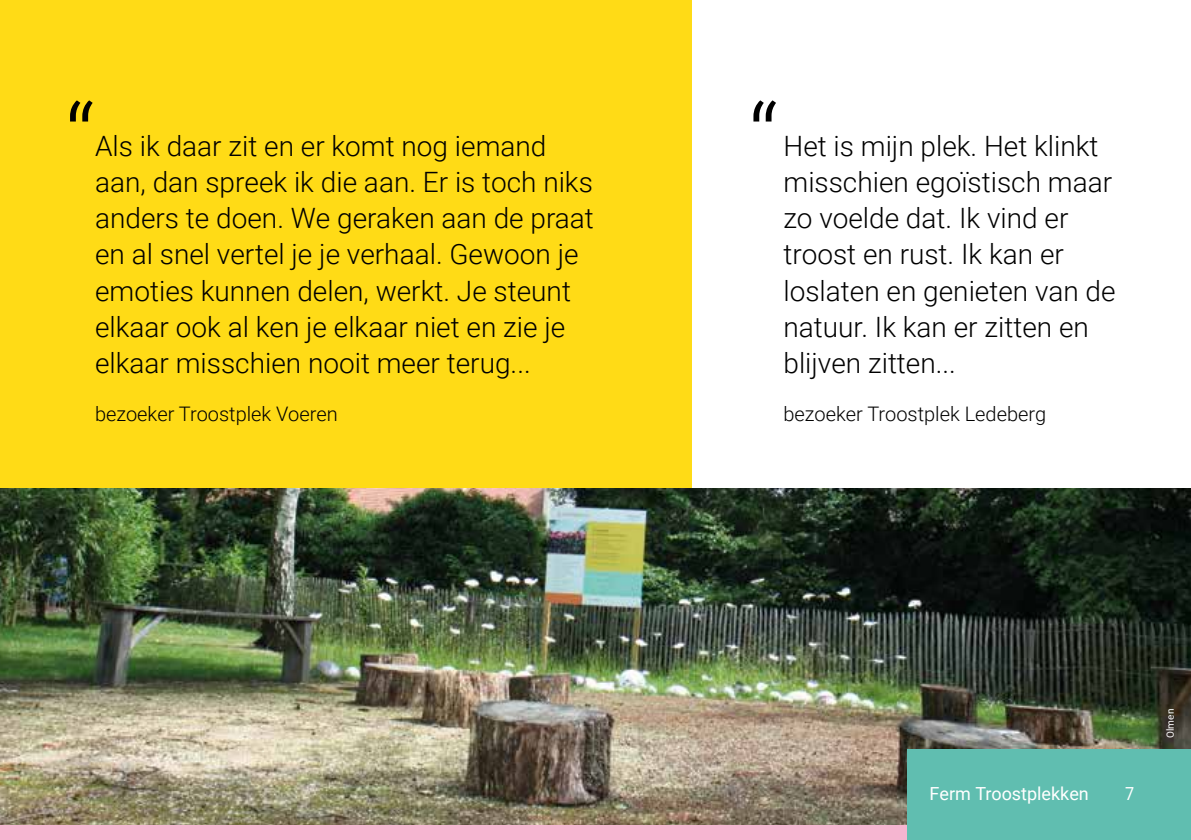
<style>
.page{position:relative;width:1191px;height:840px;background:#fff}
.page>*{position:absolute;margin:0;border:0;box-sizing:border-box;transform-origin:0 0}
.t1{font:300 100px "Roboto";color:#000}
.t2{font:300 28px/36px "Roboto";color:#000}
.t3{font:300 20px "Roboto";color:#000}
.t4{font:18px "Roboto";color:#fff}
.t5{font:18px "Roboto";color:#fff;scale:.9 1}
.t6{font:10px "Roboto";color:#fff}
</style>
<div class="page">
<div style="left:0;top:0;width:692px;height:700px;background:#ffdb16"></div>
<img style="left:0;top:488px;width:1191px;height:337px">
<div style="left:0;top:825px;width:1191px;height:14px;background:#f5b5d0"></div>
<div style="left:907px;top:748px;width:284px;height:91px;background:#60beb0"></div>
<h1 class="t1" style="left:65px;top:71px;width:31px">“</h1>
<p class="t2" style="left:95px;top:127px;width:500px">Als ik daar zit en er komt nog iemand aan, dan spreek ik die aan. Er is toch niks anders te doen. We geraken aan de praat en al snel vertel je je verhaal. Gewoon je emoties kunnen delen, werkt. Je steunt elkaar ook al ken je elkaar niet en zie je elkaar misschien nooit meer terug...</p>
<p class="t3" style="left:95px;top:399px;width:244px">bezoeker Troostplek Voeren</p>
<h1 class="t1" style="left:748px;top:71px;width:31px">“</h1>
<p class="t2" style="left:783px;top:127px;width:333px">Het is mijn plek. Het klinkt misschien egoïstisch maar zo voelde dat. Ik vind er troost en rust. Ik kan er loslaten en genieten van de natuur. Ik kan er zitten en blijven zitten...</p>
<p class="t3" style="left:783px;top:399px;width:264px">bezoeker Troostplek Ledeberg</p>
<p class="t4" style="left:929px;top:780px;width:161px">Ferm Troostplekken</p>
<p class="t5" style="left:1125px;top:780px;width:12px">7</p>
<p class="t6" style="left:1163px;top:737px;width:30px;rotate:-90deg">Olmen</p>
</div>
